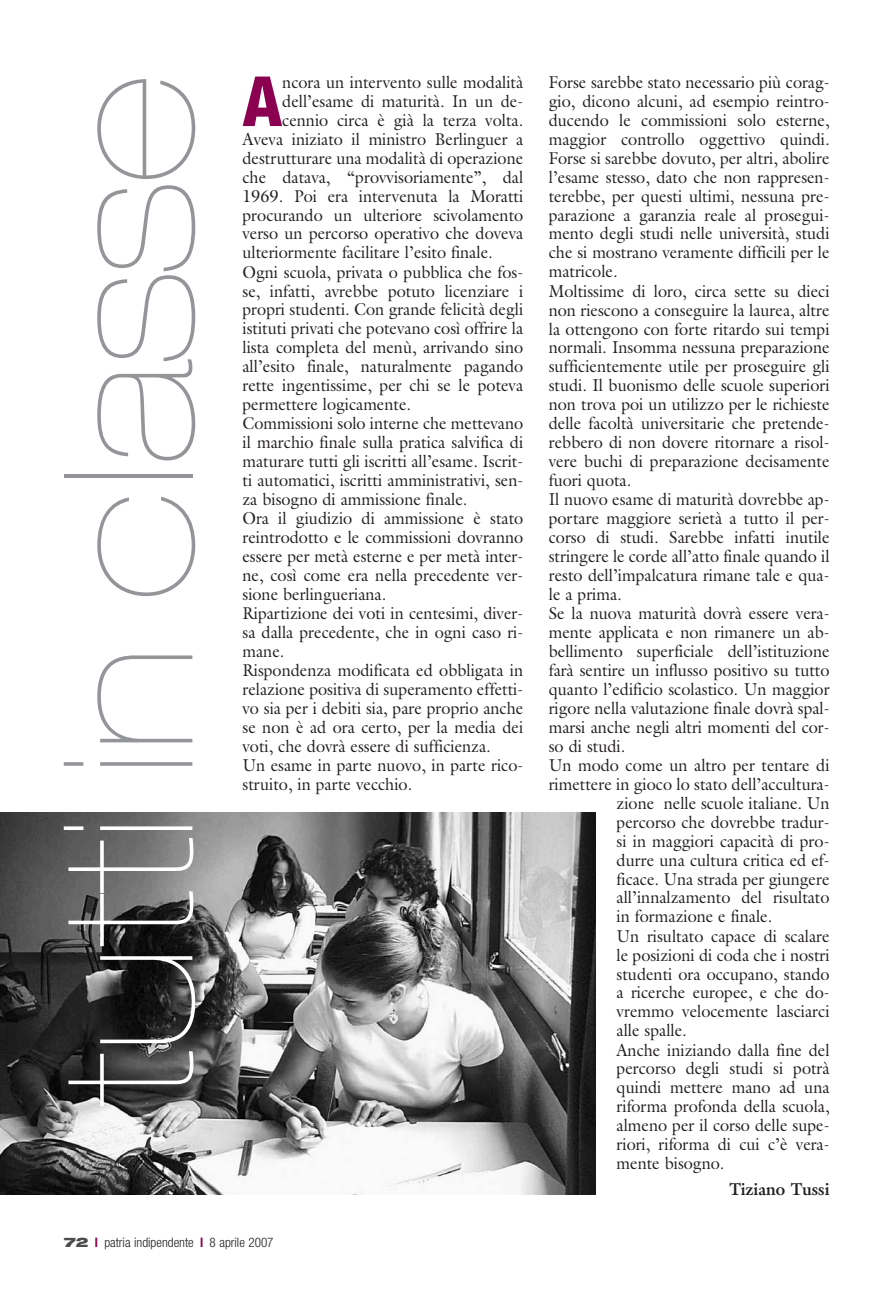
<style>
.page{position:relative;width:893px;height:1296px;background:#fff}
.page>*{position:absolute;margin:0;border:0;box-sizing:border-box;transform-origin:0 0}
.t1{font:900 expanded 180px "Helvetica Neue";color:#939598}
.t2{font:800 condensed 69.3px "Helvetica Neue";color:#8c0051}
.t3{font:17.25px "Galliard";color:#231f20;scale:.94 1}
.t4{font:700 17.25px "Galliard";color:#231f20;scale:.94 1}
.t5{font:300 condensed 13.2px "Helvetica Neue";color:#231f20}
.s1{color:#fff}
.s2{font-weight:900;font-stretch:expanded;color:#4c4c4e}
.s3{font-weight:700;color:#8c0051}
</style>
<div class="page">
<img style="left:0;top:812px;width:595px;height:383px">
<h1 class="t1" style="left:64px;top:1106px;width:1031px;rotate:-90deg"><span class="s1">tutti</span> in classe</h1>
<h2 class="t2" style="left:242px;top:77px;width:41px">A</h2>
<p class="t3" style="left:282px;top:76px;width:258px">ncora un intervento sulle modalità</p>
<p class="t3" style="left:282px;top:95px;width:258px">dell’esame di maturità. In un de-</p>
<p class="t3" style="left:282px;top:114px;width:258px">cennio circa è già la terza volta.</p>
<p class="t3" style="left:242px;top:133px;width:300px">Aveva iniziato il ministro Berlinguer a</p>
<p class="t3" style="left:242px;top:151px;width:300px">destrutturare una modalità di operazione</p>
<p class="t3" style="left:242px;top:170px;width:300px">che datava, “provvisoriamente”, dal</p>
<p class="t3" style="left:242px;top:189px;width:300px">1969. Poi era intervenuta la Moratti</p>
<p class="t3" style="left:242px;top:208px;width:300px">procurando un ulteriore scivolamento</p>
<p class="t3" style="left:242px;top:227px;width:300px">verso un percorso operativo che doveva</p>
<p class="t3" style="left:242px;top:246px;width:268px">ulteriormente facilitare l’esito finale.</p>
<p class="t3" style="left:242px;top:265px;width:300px">Ogni scuola, privata o pubblica che fos-</p>
<p class="t3" style="left:242px;top:284px;width:300px">se, infatti, avrebbe potuto licenziare i</p>
<p class="t3" style="left:242px;top:303px;width:300px">propri studenti. Con grande felicità degli</p>
<p class="t3" style="left:242px;top:322px;width:300px">istituti privati che potevano così offrire la</p>
<p class="t3" style="left:242px;top:341px;width:300px">lista completa del menù, arrivando sino</p>
<p class="t3" style="left:242px;top:360px;width:300px">all’esito finale, naturalmente pagando</p>
<p class="t3" style="left:242px;top:379px;width:300px">rette ingentissime, per chi se le poteva</p>
<p class="t3" style="left:242px;top:398px;width:181px">permettere logicamente.</p>
<p class="t3" style="left:242px;top:417px;width:300px">Commissioni solo interne che mettevano</p>
<p class="t3" style="left:242px;top:436px;width:300px">il marchio finale sulla pratica salvifica di</p>
<p class="t3" style="left:242px;top:455px;width:300px">maturare tutti gli iscritti all’esame. Iscrit-</p>
<p class="t3" style="left:242px;top:474px;width:300px">ti automatici, iscritti amministrativi, sen-</p>
<p class="t3" style="left:242px;top:492px;width:241px">za bisogno di ammissione finale.</p>
<p class="t3" style="left:242px;top:512px;width:300px">Ora il giudizio di ammissione è stato</p>
<p class="t3" style="left:242px;top:531px;width:300px">reintrodotto e le commissioni dovranno</p>
<p class="t3" style="left:242px;top:550px;width:300px">essere per metà esterne e per metà inter-</p>
<p class="t3" style="left:242px;top:568px;width:300px">ne, così come era nella precedente ver-</p>
<p class="t3" style="left:242px;top:587px;width:154px">sione berlingueriana.</p>
<p class="t3" style="left:242px;top:607px;width:300px">Ripartizione dei voti in centesimi, diver-</p>
<p class="t3" style="left:242px;top:626px;width:300px">sa dalla precedente, che in ogni caso ri-</p>
<p class="t3" style="left:242px;top:644px;width:46px">mane.</p>
<p class="t3" style="left:242px;top:664px;width:300px">Rispondenza modificata ed obbligata in</p>
<p class="t3" style="left:242px;top:683px;width:300px">relazione positiva di superamento effetti-</p>
<p class="t3" style="left:242px;top:702px;width:300px">vo sia per i debiti sia, pare proprio anche</p>
<p class="t3" style="left:242px;top:721px;width:300px">se non è ad ora certo, per la media dei</p>
<p class="t3" style="left:242px;top:739px;width:265px">voti, che dovrà essere di sufficienza.</p>
<p class="t3" style="left:242px;top:759px;width:300px">Un esame in parte nuovo, in parte rico-</p>
<p class="t3" style="left:242px;top:778px;width:182px">struito, in parte vecchio.</p>
<p class="t5" style="left:64px;top:1238px;width:211px"><span class="s2">72</span> <span class="s3">l</span> patria indipendente <span class="s3">l</span> 8 aprile 2007</p>
<p class="t3" style="left:549px;top:76px;width:300px">Forse sarebbe stato necessario più corag-</p>
<p class="t3" style="left:549px;top:95px;width:300px">gio, dicono alcuni, ad esempio reintro-</p>
<p class="t3" style="left:549px;top:114px;width:300px">ducendo le commissioni solo esterne,</p>
<p class="t3" style="left:549px;top:132px;width:300px">maggior controllo oggettivo quindi.</p>
<p class="t3" style="left:549px;top:151px;width:300px">Forse si sarebbe dovuto, per altri, abolire</p>
<p class="t3" style="left:549px;top:170px;width:300px">l’esame stesso, dato che non rappresen-</p>
<p class="t3" style="left:549px;top:189px;width:300px">terebbe, per questi ultimi, nessuna pre-</p>
<p class="t3" style="left:549px;top:208px;width:300px">parazione a garanzia reale al prosegui-</p>
<p class="t3" style="left:549px;top:227px;width:300px">mento degli studi nelle università, studi</p>
<p class="t3" style="left:549px;top:246px;width:300px">che si mostrano veramente difficili per le</p>
<p class="t3" style="left:549px;top:265px;width:75px">matricole.</p>
<p class="t3" style="left:549px;top:284px;width:300px">Moltissime di loro, circa sette su dieci</p>
<p class="t3" style="left:549px;top:303px;width:300px">non riescono a conseguire la laurea, altre</p>
<p class="t3" style="left:549px;top:322px;width:300px">la ottengono con forte ritardo sui tempi</p>
<p class="t3" style="left:549px;top:341px;width:300px">normali. Insomma nessuna preparazione</p>
<p class="t3" style="left:549px;top:360px;width:300px">sufficientemente utile per proseguire gli</p>
<p class="t3" style="left:549px;top:379px;width:300px">studi. Il buonismo delle scuole superiori</p>
<p class="t3" style="left:549px;top:398px;width:300px">non trova poi un utilizzo per le richieste</p>
<p class="t3" style="left:549px;top:417px;width:300px">delle facoltà universitarie che pretende-</p>
<p class="t3" style="left:549px;top:436px;width:300px">rebbero di non dovere ritornare a risol-</p>
<p class="t3" style="left:549px;top:454px;width:300px">vere buchi di preparazione decisamente</p>
<p class="t3" style="left:549px;top:473px;width:89px">fuori quota.</p>
<p class="t3" style="left:549px;top:493px;width:300px">Il nuovo esame di maturità dovrebbe ap-</p>
<p class="t3" style="left:549px;top:512px;width:300px">portare maggiore serietà a tutto il per-</p>
<p class="t3" style="left:549px;top:531px;width:300px">corso di studi. Sarebbe infatti inutile</p>
<p class="t3" style="left:549px;top:550px;width:300px">stringere le corde all’atto finale quando il</p>
<p class="t3" style="left:549px;top:568px;width:300px">resto dell’impalcatura rimane tale e qua-</p>
<p class="t3" style="left:549px;top:587px;width:79px">le a prima.</p>
<p class="t3" style="left:549px;top:607px;width:300px">Se la nuova maturità dovrà essere vera-</p>
<p class="t3" style="left:549px;top:626px;width:300px">mente applicata e non rimanere un ab-</p>
<p class="t3" style="left:549px;top:645px;width:300px">bellimento superficiale dell’istituzione</p>
<p class="t3" style="left:549px;top:664px;width:300px">farà sentire un influsso positivo su tutto</p>
<p class="t3" style="left:549px;top:683px;width:300px">quanto l’edificio scolastico. Un maggior</p>
<p class="t3" style="left:549px;top:701px;width:300px">rigore nella valutazione finale dovrà spal-</p>
<p class="t3" style="left:549px;top:720px;width:300px">marsi anche negli altri momenti del cor-</p>
<p class="t3" style="left:549px;top:739px;width:83px">so di studi.</p>
<p class="t3" style="left:549px;top:759px;width:300px">Un modo come un altro per tentare di</p>
<p class="t3" style="left:549px;top:778px;width:300px">rimettere in gioco lo stato dell’accultura-</p>
<p class="t3" style="left:616px;top:797px;width:228px">zione nelle scuole italiane. Un</p>
<p class="t3" style="left:616px;top:815px;width:228px">percorso che dovrebbe tradur-</p>
<p class="t3" style="left:616px;top:834px;width:228px">si in maggiori capacità di pro-</p>
<p class="t3" style="left:616px;top:853px;width:228px">durre una cultura critica ed ef-</p>
<p class="t3" style="left:616px;top:872px;width:228px">ficace. Una strada per giungere</p>
<p class="t3" style="left:616px;top:891px;width:228px">all’innalzamento del risultato</p>
<p class="t3" style="left:616px;top:910px;width:167px">in formazione e finale.</p>
<p class="t3" style="left:616px;top:929px;width:228px">Un risultato capace di scalare</p>
<p class="t3" style="left:616px;top:948px;width:228px">le posizioni di coda che i nostri</p>
<p class="t3" style="left:616px;top:967px;width:228px">studenti ora occupano, stando</p>
<p class="t3" style="left:616px;top:986px;width:228px">a ricerche europee, e che do-</p>
<p class="t3" style="left:616px;top:1005px;width:228px">vremmo velocemente lasciarci</p>
<p class="t3" style="left:616px;top:1024px;width:76px">alle spalle.</p>
<p class="t3" style="left:616px;top:1043px;width:228px">Anche iniziando dalla fine del</p>
<p class="t3" style="left:616px;top:1062px;width:228px">percorso degli studi si potrà</p>
<p class="t3" style="left:616px;top:1081px;width:228px">quindi mettere mano ad una</p>
<p class="t3" style="left:616px;top:1100px;width:228px">riforma profonda della scuola,</p>
<p class="t3" style="left:616px;top:1119px;width:228px">almeno per il corso delle supe-</p>
<p class="t3" style="left:616px;top:1138px;width:228px">riori, riforma di cui c’è vera-</p>
<p class="t3" style="left:616px;top:1157px;width:116px">mente bisogno.</p>
<p class="t4" style="left:729px;top:1183px;width:108px">Tiziano Tussi</p>
</div>
